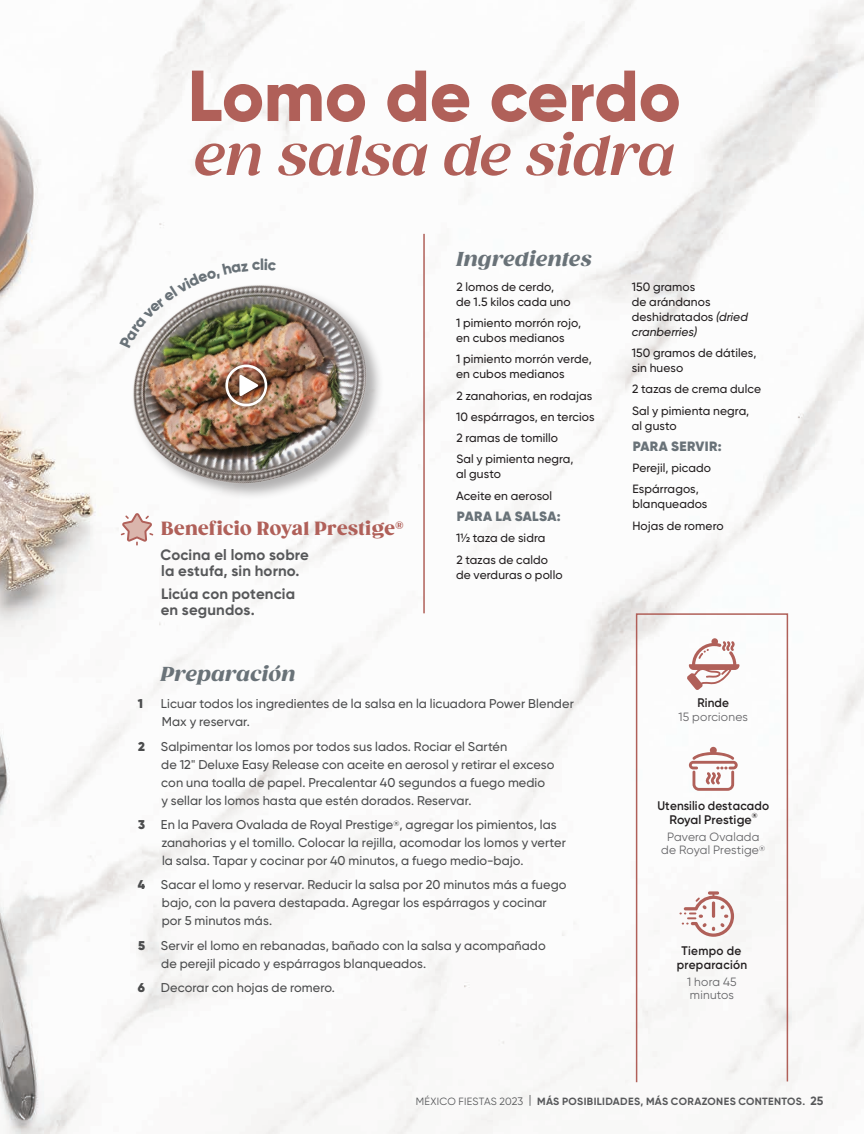
<style>
.page{position:relative;width:864px;height:1134px;background:#fff}
.page>*{position:absolute;margin:0;border:0;box-sizing:border-box;transform-origin:0 0}
.t1{font:800 72px "Gilroy";letter-spacing:-.005em;color:#b06059}
.t2{font:italic 700 54px "Gazpacho";color:#b06059}
.t3{font:italic 900 19.5px "Gazpacho";letter-spacing:.025em;color:#697278}
.t4{font:900 18.45px "Gazpacho";letter-spacing:.02em;color:#b06059}
.t5{font:700 15px/16.5px "Gilroy";letter-spacing:.01em;color:#57585a}
.t6{font:900 13.5px "Gilroy";letter-spacing:.025em;color:#697278}
.t7{font:500 12.75px/18px "Gilroy";letter-spacing:.005em;color:#4b4c4d}
.t8{font:900 12.75px "Gilroy";color:#4b4c4d}
.t9{font:600 12.45px/13.5px "Gilroy";letter-spacing:.01em;color:#231f20;text-align:center;scale:.95 1}
.t10{font:500 12px/21.3px "Gilroy";letter-spacing:.01em;color:#231f20}
.t11{font:12px/13.5px "Gilroy";letter-spacing:.015em;color:#636366}
.t12{font:700 10.5px "Gilroy";letter-spacing:.03em;color:#57585a}
.t13{font:600 7.2px "Gilroy";color:#231f20}
.s1{font-weight:900}
.s2{font-style:italic}
.s3{font-weight:400}
.s4{font-weight:400;font-size:10.8px}
.s5{font-family:"Soleil";font-weight:400}
.s6{font-size:12px}
</style>
<div class="page">
<img style="left:0;top:0;width:864px;height:1134px">
<hr style="left:423px;top:234px;width:2px;height:379px;background:#b06059">
<svg style="left:635px;top:613px;width:154px;height:471px"></svg>
<svg style="left:121px;top:513px;width:32px;height:33px"></svg>
<img style="left:115px;top:260px;width:278px;height:248px">
<div style="left:220px;top:359px;width:52px;height:52px;background:#231f20;opacity:.75"></div>
<svg style="left:225px;top:365px;width:42px;height:41px"></svg>
<svg style="left:120px;top:259px;width:156px;height:90px"></svg>
<h1 class="t1" style="left:188px;top:50px;width:495px">Lomo de cerdo</h1>
<h2 class="t2" style="left:194px;top:123px;width:482px">en salsa de sidra</h2>
<h3 class="t4" style="left:161px;top:517px;width:244px">Beneficio Royal Prestige®</h3>
<p class="t5" style="left:160px;top:546px;width:150px">Cocina el lomo sobre la estufa, sin horno.</p>
<p class="t5" style="left:161px;top:585px;width:136px">Licúa con potencia en segundos.</p>
<h3 class="t3" style="left:161px;top:662px;width:136px">Preparación</h3>
<h3 class="t3" style="left:456px;top:247px;width:137px">Ingredientes</h3>
<p class="t10" style="left:456px;top:279px;width:116px;line-height:15px">2 lomos de cerdo, de 1.5 kilos cada uno</p>
<p class="t10" style="left:456px;top:315px;width:127px;line-height:15px">1 pimiento morrón rojo, en cubos medianos</p>
<p class="t10" style="left:456px;top:351px;width:137px;line-height:15px">1 pimiento morrón verde, en cubos medianos</p>
<p class="t10" style="left:456px;top:385px;width:140px">2 zanahorias, en rodajas<br>10 espárragos, en tercios<br>2 ramas de tomillo<br>Sal y pimienta negra,</p>
<p class="t10" style="left:456px;top:463px;width:98px">al gusto<br>Aceite en aerosol</p>
<p class="t6" style="left:457px;top:508px;width:105px">PARA LA SALSA:</p>
<p class="t10" style="left:456px;top:527px;width:93px">1½ taza de sidra<br>2 tazas de caldo</p>
<p class="t10" style="left:456px;top:564px;width:108px">de verduras o pollo</p>
<p class="t8" style="left:138px;top:696px;width:7px">1</p>
<p class="t7" style="left:161px;top:695px;width:414px">Licuar todos los ingredientes de la salsa en la licuadora Power Blender<br>Max y reservar.</p>
<p class="t8" style="left:138px;top:738px;width:8px">2</p>
<p class="t7" style="left:161px;top:737px;width:395px">Salpimentar los lomos por todos sus lados. Rociar el Sartén<br>de 12" Deluxe Easy Release con aceite en aerosol y retirar el exceso con una toalla de papel. Precalentar 40 segundos a fuego medio y sellar los lomos hasta que estén dorados. Reservar.</p>
<p class="t8" style="left:138px;top:817px;width:8px">3</p>
<p class="t7" style="left:161px;top:816px;width:406px">En la Pavera Ovalada de Royal Prestige<sup>®</sup>, agregar los pimientos, las zanahorias y el tomillo. Colocar la rejilla, acomodar los lomos y verter la salsa. Tapar y cocinar por 40 minutos, a fuego medio-bajo.</p>
<p class="t7" style="left:162px;top:876px;width:406px;text-indent:-24px"><span class="s1">4</span> Sacar el lomo y reservar. Reducir la salsa por 20 minutos más a fuego bajo, con la pavera destapada. Agregar los espárragos y cocinar por 5 minutos más.</p>
<p class="t7" style="left:161px;top:936px;width:386px;text-indent:-23px"><span class="s1">5</span> Servir el lomo en rebanadas, bañado con la salsa y acompañado de perejil picado y espárragos blanqueados.</p>
<p class="t8" style="left:138px;top:979px;width:9px">6</p>
<p class="t7" style="left:161px;top:978px;width:176px">Decorar con hojas de romero.</p>
<p class="t10" style="left:632px;top:279px;width:118px;line-height:15px">150 gramos<br>de arándanos deshidratados <span class="s2">(dried cranberries)</span></p>
<p class="t10" style="left:632px;top:345px;width:126px;line-height:15px">150 gramos de dátiles, sin hueso</p>
<p class="t10" style="left:632px;top:378px;width:131px">2 tazas de crema dulce<br>Sal y pimienta negra,</p>
<p class="t10" style="left:632px;top:415px;width:46px">al gusto</p>
<p class="t6" style="left:633px;top:438px;width:91px">PARA SERVIR:</p>
<p class="t10" style="left:632px;top:457px;width:80px">Perejil, picado<br>Espárragos,</p>
<p class="t10" style="left:632px;top:493px;width:93px">blanqueados<br>Hojas de romero</p>
<p class="t9" style="left:698px;top:695px;width:35px">Rinde</p>
<p class="t11" style="left:679px;top:709px;width:71px">15 porciones</p>
<p class="t9" style="left:658px;top:799px;width:119px">Utensilio destacado<br>Royal Prestige</p>
<p class="t13" style="left:752px;top:811px;width:7px">®</p>
<p class="t11" style="left:661px;top:830px;width:106px;text-align:center">Pavera Ovalada de Royal Prestige<sup>®</sup></p>
<p class="t9" style="left:677px;top:944px;width:75px">Tiempo de preparación</p>
<p class="t11" style="left:687px;top:975px;width:51px">1 hora 45 minutos</p>
<p class="t12" style="left:416px;top:1095px;width:409px"><span class="s3">MÉXICO FIESTAS 20</span><span class="s4">23</span> <span class="s5">|</span> MÁS POSIBILIDADES, MÁS CORAZONES CONTENTOS. <span class="s6">25</span></p>
</div>
